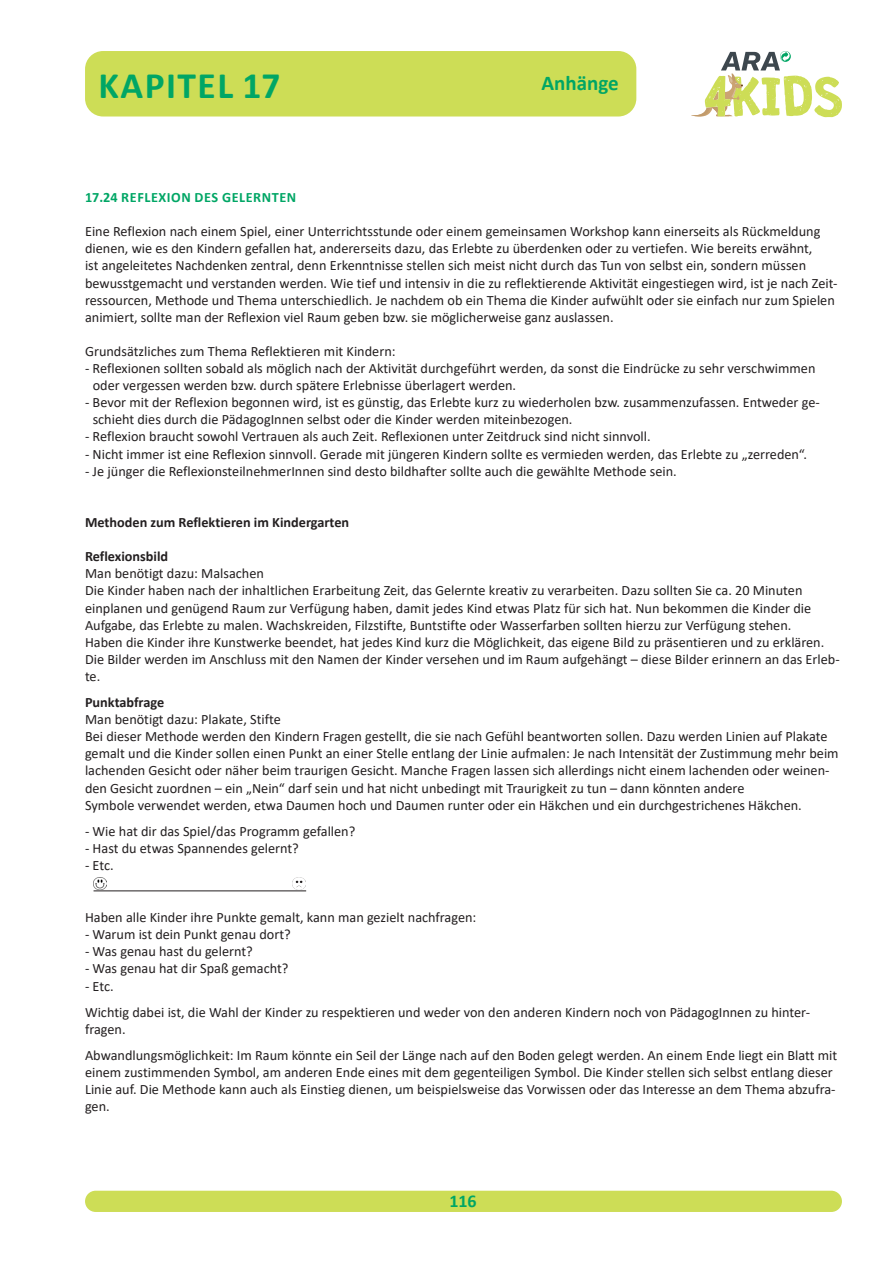
<style>
.page{position:relative;width:893px;height:1263px;background:#fff}
.page>*{position:absolute;margin:0;border:0;box-sizing:border-box;transform-origin:0 0}
.t1{font:700 37.5px "Calibri";letter-spacing:.04em;color:#00a665}
.t2{font:700 21px "Calibri";color:#00a665}
.t3{font:700 18px "Calibri";color:#00a665}
.t4{font:14.25px/17.1px "Calibri";color:#231f20}
.t5{font:700 14.25px "Calibri";color:#231f20}
.t6{font:700 14.25px "Calibri";letter-spacing:.04em;color:#00a665}
</style>
<div class="page">
<hr style="left:94px;top:890px;width:212px;height:1px;background:#231f20">
<svg style="left:94px;top:877px;width:12px;height:13px"></svg>
<svg style="left:292px;top:877px;width:13px;height:13px"></svg>
<svg style="left:691px;top:51px;width:151px;height:66px"></svg>
<div style="left:85px;top:1191px;width:757px;height:21px;background:#cddd56;border-radius:11px"></div>
<div style="left:85px;top:51px;width:551px;height:65px;background:#cddd56;border-radius:18px"></div>
<p class="t1" style="left:99px;top:59px;width:183px">KAPITEL 17</p>
<p class="t2" style="left:541px;top:68px;width:79px">Anhänge</p>
<p class="t6" style="left:85px;top:187px;width:213px">17.24 REFLEXION DES GELERNTEN</p>
<p class="t4" style="left:85px;top:223px;width:754px">Eine Reflexion nach einem Spiel, einer Unterrichtsstunde oder einem gemeinsamen Workshop kann einerseits als Rückmeldung dienen, wie es den Kindern gefallen hat, andererseits dazu, das Erlebte zu überdenken oder zu vertiefen. Wie bereits erwähnt,<br>ist angeleitetes Nachdenken zentral, denn Erkenntnisse stellen sich meist nicht durch das Tun von selbst ein, sondern müssen bewusstgemacht und verstanden werden. Wie tief und intensiv in die zu reflektierende Aktivität eingestiegen wird, ist je nach Zeit&shy;ressourcen, Methode und Thema unterschiedlich. Je nachdem ob ein Thema die Kinder aufwühlt oder sie einfach nur zum Spielen animiert, sollte man der Reflexion viel Raum geben bzw. sie möglicherweise ganz auslassen.</p>
<p class="t4" style="left:85px;top:342px;width:312px">Grundsätzliches zum Thema Reflektieren mit Kindern:</p>
<p class="t4" style="left:93px;top:359px;width:724px;text-indent:-8px">- Reflexionen sollten sobald als möglich nach der Aktivität durchgeführt werden, da sonst die Eindrücke zu sehr verschwimmen oder vergessen werden bzw. durch spätere Erlebnisse überlagert werden.</p>
<p class="t4" style="left:93px;top:394px;width:729px;text-indent:-8px">- Bevor mit der Reflexion begonnen wird, ist es günstig, das Erlebte kurz zu wiederholen bzw. zusammenzufassen. Entweder ge&shy;schieht dies durch die PädagogInnen selbst oder die Kinder werden miteinbezogen.</p>
<p class="t4" style="left:85px;top:428px;width:567px">- Reflexion braucht sowohl Vertrauen als auch Zeit. Reflexionen unter Zeitdruck sind nicht sinnvoll.</p>
<p class="t4" style="left:85px;top:445px;width:723px">- Nicht immer ist eine Reflexion sinnvoll. Gerade mit jüngeren Kindern sollte es vermieden werden, das Erlebte zu „zerreden“.</p>
<p class="t4" style="left:85px;top:462px;width:593px">- Je jünger die ReflexionsteilnehmerInnen sind desto bildhafter sollte auch die gewählte Methode sein.</p>
<p class="t5" style="left:85px;top:512px;width:266px">Methoden zum Reflektieren im Kindergarten</p>
<p class="t5" style="left:85px;top:546px;width:85px">Reflexionsbild</p>
<p class="t4" style="left:85px;top:565px;width:180px">Man benötigt dazu: Malsachen</p>
<p class="t4" style="left:85px;top:582px;width:756px">Die Kinder haben nach der inhaltlichen Erarbeitung Zeit, das Gelernte kreativ zu verarbeiten. Dazu sollten Sie ca. 20 Minuten einplanen und genügend Raum zur Verfügung haben, damit jedes Kind etwas Platz für sich hat. Nun bekommen die Kinder die Aufgabe, das Erlebte zu malen. Wachskreiden, Filzstifte, Buntstifte oder Wasserfarben sollten hierzu zur Verfügung stehen.<br>Haben die Kinder ihre Kunstwerke beendet, hat jedes Kind kurz die Möglichkeit, das eigene Bild zu präsentieren und zu erklären.<br>Die Bilder werden im Anschluss mit den Namen der Kinder versehen und im Raum aufgehängt – diese Bilder erinnern an das Erleb&shy;te.</p>
<p class="t5" style="left:85px;top:692px;width:81px">Punktabfrage</p>
<p class="t4" style="left:85px;top:710px;width:197px">Man benötigt dazu: Plakate, Stifte</p>
<p class="t4" style="left:85px;top:727px;width:755px">Bei dieser Methode werden den Kindern Fragen gestellt, die sie nach Gefühl beantworten sollen. Dazu werden Linien auf Plakate gemalt und die Kinder sollen einen Punkt an einer Stelle entlang der Linie aufmalen: Je nach Intensität der Zustimmung mehr beim lachenden Gesicht oder näher beim traurigen Gesicht. Manche Fragen lassen sich allerdings nicht einem lachenden oder weinen&shy;den Gesicht zuordnen – ein „Nein“ darf sein und hat nicht unbedingt mit Traurigkeit zu tun – dann könnten andere<br>Symbole verwendet werden, etwa Daumen hoch und Daumen runter oder ein Häkchen und ein durchgestrichenes Häkchen.</p>
<p class="t4" style="left:85px;top:822px;width:272px">- Wie hat dir das Spiel/das Programm gefallen?</p>
<p class="t4" style="left:85px;top:839px;width:215px">- Hast du etwas Spannendes gelernt?</p>
<p class="t4" style="left:85px;top:856px;width:30px">- Etc.</p>
<p class="t4" style="left:85px;top:908px;width:393px">Haben alle Kinder ihre Punkte gemalt, kann man gezielt nachfragen:</p>
<p class="t4" style="left:85px;top:925px;width:207px">- Warum ist dein Punkt genau dort?</p>
<p class="t4" style="left:85px;top:943px;width:169px">- Was genau hast du gelernt?</p>
<p class="t4" style="left:85px;top:960px;width:205px">- Was genau hat dir Spaß gemacht?</p>
<p class="t4" style="left:85px;top:977px;width:30px">- Etc.</p>
<p class="t4" style="left:85px;top:1003px;width:726px">Wichtig dabei ist, die Wahl der Kinder zu respektieren und weder von den anderen Kindern noch von PädagogInnen zu hinter&shy;fragen.</p>
<p class="t4" style="left:85px;top:1046px;width:754px">Abwandlungsmöglichkeit: Im Raum könnte ein Seil der Länge nach auf den Boden gelegt werden. An einem Ende liegt ein Blatt mit einem zustimmenden Symbol, am anderen Ende eines mit dem gegenteiligen Symbol. Die Kinder stellen sich selbst entlang dieser Linie auf. Die Methode kann auch als Einstieg dienen, um beispielsweise das Vorwissen oder das Interesse an dem Thema abzufra&shy;gen.</p>
<p class="t3" style="left:449px;top:1188px;width:29px">116</p>
</div>
